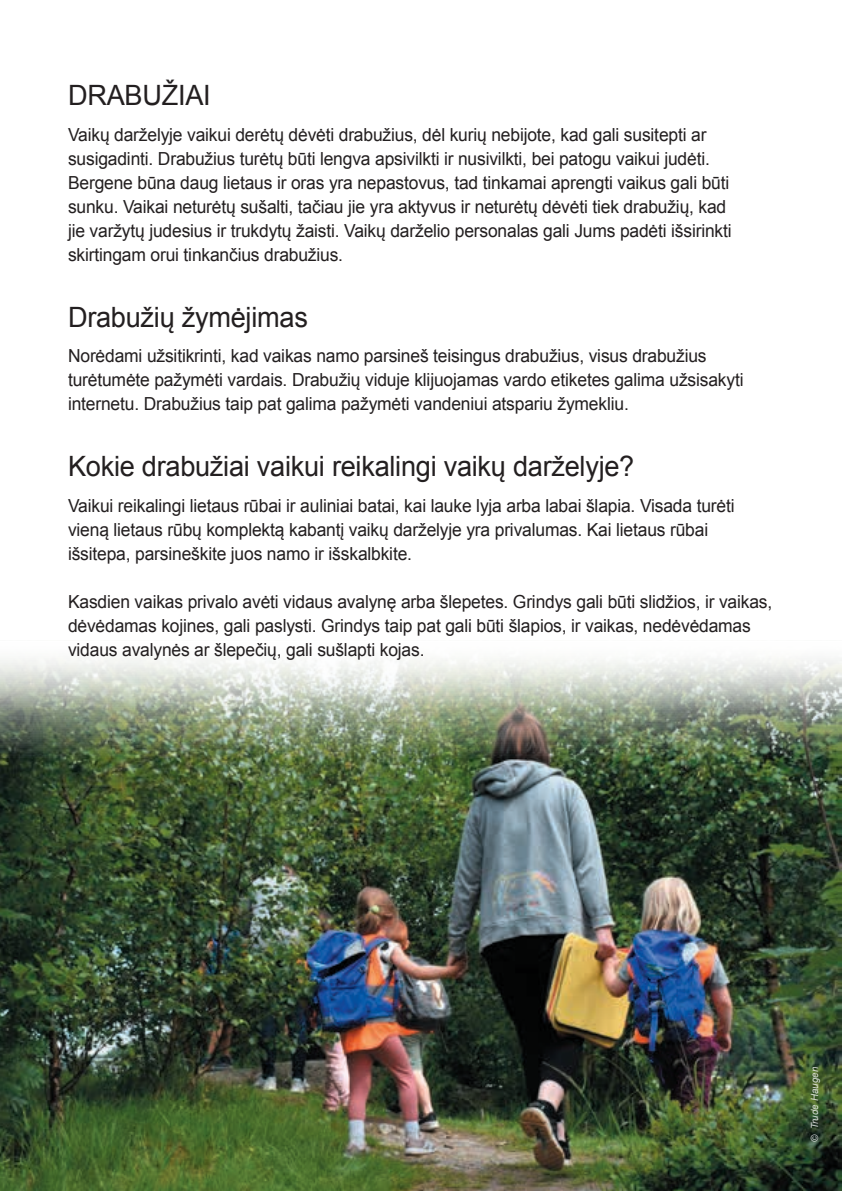
<style>
.page{position:relative;width:842px;height:1191px;background:#fff}
.page>*{position:absolute;margin:0;border:0;box-sizing:border-box;transform-origin:0 0}
.t1{font:28px "Arial";letter-spacing:-.01em;color:#231f20}
.t2{font:18px/24px "Arial";letter-spacing:-.01em;color:#231f20}
.t3{font:italic 10px "Arial";letter-spacing:.01em;color:#fff}
</style>
<div class="page">
<img style="left:0;top:714px;width:842px;height:477px">
<svg style="left:0;top:658px;width:842px;height:56px"></svg>
<h1 class="t1" style="left:68px;top:77px;width:144px">DRABUŽIAI</h1>
<p class="t2" style="left:68px;top:123px;width:665px">Vaikų darželyje vaikui derėtų dėvėti drabužius, dėl kurių nebijote, kad gali susitepti ar susigadinti. Drabužius turėtų būti lengva apsivilkti ir nusivilkti, bei patogu vaikui judėti.<br>Bergene būna daug lietaus ir oras yra nepastovus, tad tinkamai aprengti vaikus gali būti sunku. Vaikai neturėtų sušalti, tačiau jie yra aktyvus ir neturėtų dėvėti tiek drabužių, kad jie varžytų judesius ir trukdytų žaisti. Vaikų darželio personalas gali Jums padėti išsirinkti skirtingam orui tinkančius drabužius.</p>
<h1 class="t1" style="left:68px;top:299px;width:241px">Drabužių žymėjimas</h1>
<p class="t2" style="left:68px;top:344px;width:677px">Norėdami užsitikrinti, kad vaikas namo parsineš teisingus drabužius, visus drabužius turėtumėte pažymėti vardais. Drabužių viduje klijuojamas vardo etiketes galima užsisakyti internetu. Drabužius taip pat galima pažymėti vandeniui atspariu žymekliu.</p>
<h1 class="t1" style="left:68px;top:448px;width:568px">Kokie drabužiai vaikui reikalingi vaikų darželyje?</h1>
<p class="t2" style="left:68px;top:493px;width:668px">Vaikui reikalingi lietaus rūbai ir auliniai batai, kai lauke lyja arba labai šlapia. Visada turėti vieną lietaus rūbų komplektą kabantį vaikų darželyje yra privalumas. Kai lietaus rūbai išsitepa, parsineškite juos namo ir išskalbkite.</p>
<p class="t2" style="left:68px;top:589px;width:706px">Kasdien vaikas privalo avėti vidaus avalynę arba šlepetes. Grindys gali būti slidžios, ir vaikas, dėvėdamas kojines, gali paslysti. Grindys taip pat gali būti šlapios, ir vaikas, nedėvėdamas vidaus avalynės ar šlepečių, gali sušlapti kojas.</p>
<p class="t3" style="left:808px;top:1142px;width:77px;rotate:-90deg">© Trude Haugen</p>
</div>
